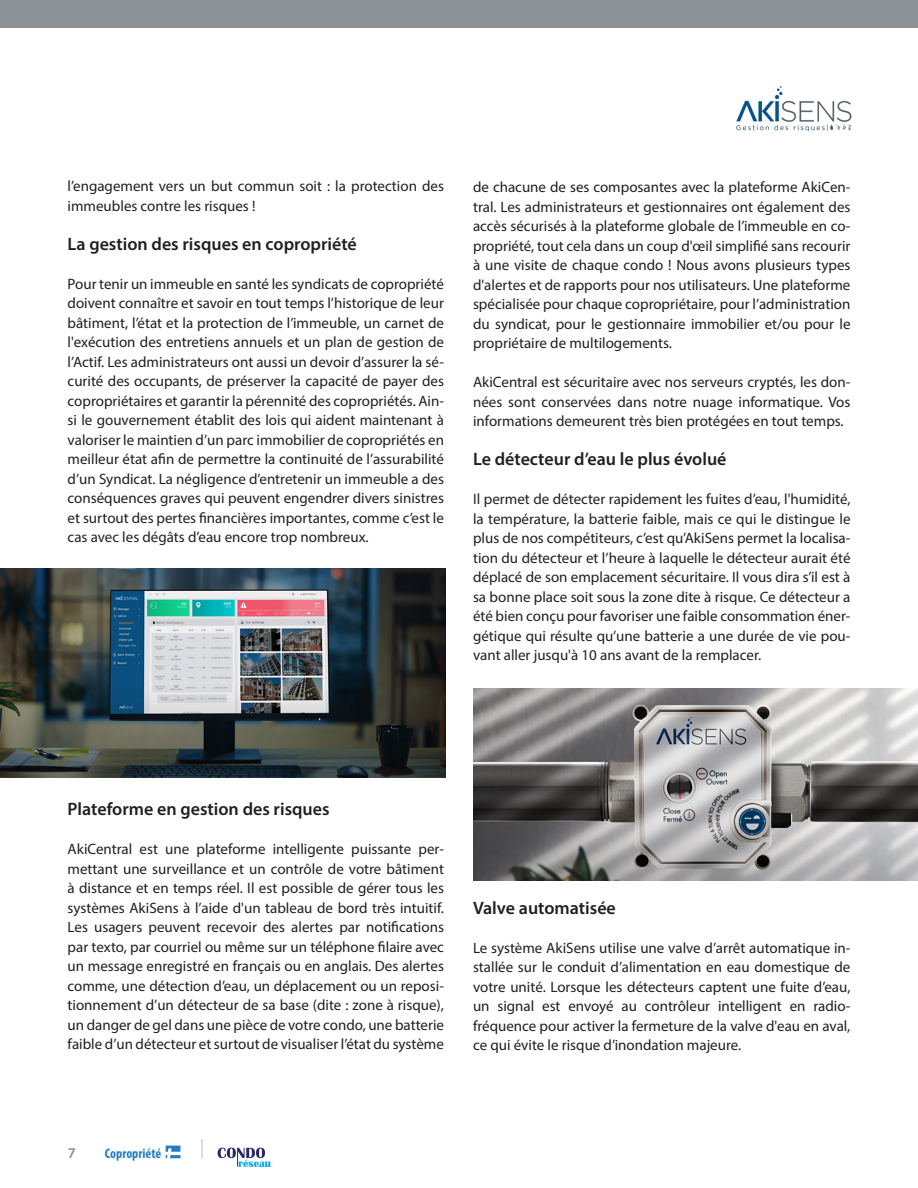
<style>
.page{position:relative;width:918px;height:1188px;background:#fff}
.page>*{position:absolute;margin:0;border:0;box-sizing:border-box;transform-origin:0 0}
.texte_justifié{font:600 18px "Myriad Pro";color:#231f20}
.texte_justifié-2{font:15px/19.5px "Myriad Pro";color:#231f20;text-align:justify}
.t1{font:600 15px "Myriad Pro";color:#8a9297}
.t2{font:700 condensed 13.8px "Myriad Pro";color:#277dc1}
.t3{font:700 10.8px "Britannic";color:#00a6e0}
</style>
<div class="page">
<svg style="left:166px;top:1146px;width:14px;height:12px"></svg>
<svg style="left:202px;top:1139px;width:1px;height:20px"></svg>
<svg style="left:218px;top:1148px;width:47px;height:19px"></svg>
<div style="left:0;top:0;width:918px;height:28px;background:#8a9297"></div>
<img style="left:736px;top:86px;width:116px;height:46px">
<img style="left:0;top:568px;width:446px;height:210px">
<img style="left:473px;top:688px;width:445px;height:192px">
<p class="texte_justifié-2" style="left:68px;top:176px;width:378px">l’engagement vers un but commun soit : la protection des immeubles contre les risques !</p>
<p class="texte_justifié" style="left:68px;top:232px;width:291px">La gestion des risques en copropriété</p>
<p class="texte_justifié-2" style="left:68px;top:274px;width:378px">Pour tenir un immeuble en santé les syndicats de copropriété doivent connaître et savoir en tout temps l’historique de leur bâtiment, l’état et la protection de l’immeuble, un carnet de l'exécution des entretiens annuels et un plan de gestion de l’Actif. Les administrateurs ont aussi un devoir d’assurer la sé&shy;curité des occupants, de préserver la capacité de payer des copropriétaires et garantir la pérennité des copropriétés. Ain&shy;si le gouvernement établit des lois qui aident maintenant à valoriser le maintien d’un parc immobilier de copropriétés en meilleur état afin de permettre la continuité de l’assurabilité d’un Syndicat. La négligence d’entretenir un immeuble a des conséquences graves qui peuvent engendrer divers sinistres et surtout des pertes financières importantes, comme c’est le cas avec les dégâts d’eau encore trop nombreux.</p>
<p class="texte_justifié-2" style="left:473px;top:177px;width:379px">de chacune de ses composantes avec la plateforme AkiCen&shy;tral. Les administrateurs et gestionnaires ont également des accès sécurisés à la plateforme globale de l’immeuble en co&shy;propriété, tout cela dans un coup d'œil simplifié sans recourir à une visite de chaque condo ! Nous avons plusieurs types d'alertes et de rapports pour nos utilisateurs. Une plateforme spécialisée pour chaque copropriétaire, pour l’administration du syndicat, pour le gestionnaire immobilier et/ou pour le propriétaire de multilogements.</p>
<p class="texte_justifié-2" style="left:473px;top:372px;width:379px">AkiCentral est sécuritaire avec nos serveurs cryptés, les don&shy;nées sont conservées dans notre nuage informatique. Vos informations demeurent très bien protégées en tout temps.</p>
<p class="texte_justifié" style="left:473px;top:448px;width:255px">Le détecteur d’eau le plus évolué</p>
<p class="texte_justifié-2" style="left:473px;top:489px;width:379px">Il permet de détecter rapidement les fuites d’eau, l'humidité, la température, la batterie faible, mais ce qui le distingue le plus de nos compétiteurs, c’est qu’AkiSens permet la localisa&shy;tion du détecteur et l’heure à laquelle le détecteur aurait été déplacé de son emplacement sécuritaire. Il vous dira s’il est à sa bonne place soit sous la zone dite à risque. Ce détecteur a été bien conçu pour favoriser une faible consommation éner&shy;gétique qui résulte qu’une batterie a une durée de vie pou&shy;vant aller jusqu'à 10 ans avant de la remplacer.</p>
<p class="texte_justifié" style="left:68px;top:798px;width:264px">Plateforme en gestion des risques</p>
<p class="texte_justifié-2" style="left:68px;top:839px;width:378px">AkiCentral est une plateforme intelligente puissante per&shy;mettant une surveillance et un contrôle de votre bâtiment à distance et en temps réel. Il est possible de gérer tous les systèmes AkiSens à l’aide d'un tableau de bord très intuitif.<br>Les usagers peuvent recevoir des alertes par notifications par texto, par courriel ou même sur un téléphone filaire avec un message enregistré en français ou en anglais. Des alertes comme, une détection d’eau, un déplacement ou un reposi&shy;tionnement d’un détecteur de sa base (dite : zone à risque), un danger de gel dans une pièce de votre condo, une batterie faible d’un détecteur et surtout de visualiser l’état du système</p>
<p class="texte_justifié" style="left:473px;top:896px;width:144px">Valve automatisée</p>
<p class="texte_justifié-2" style="left:473px;top:938px;width:379px">Le système AkiSens utilise une valve d’arrêt automatique in&shy;stallée sur le conduit d’alimentation en eau domestique de votre unité. Lorsque les détecteurs captent une fuite d’eau, un signal est envoyé au contrôleur intelligent en radio&shy;fréquence pour activer la fermeture de la valve d'eau en aval, ce qui évite le risque d’inondation majeure.</p>
<p class="t1" style="left:68px;top:1143px;width:10px">7</p>
<p class="t2" style="left:105px;top:1145px;width:58px">Copropriété</p>
<p class="t3" style="left:239px;top:1157px;width:34px">réseau</p>
</div>
